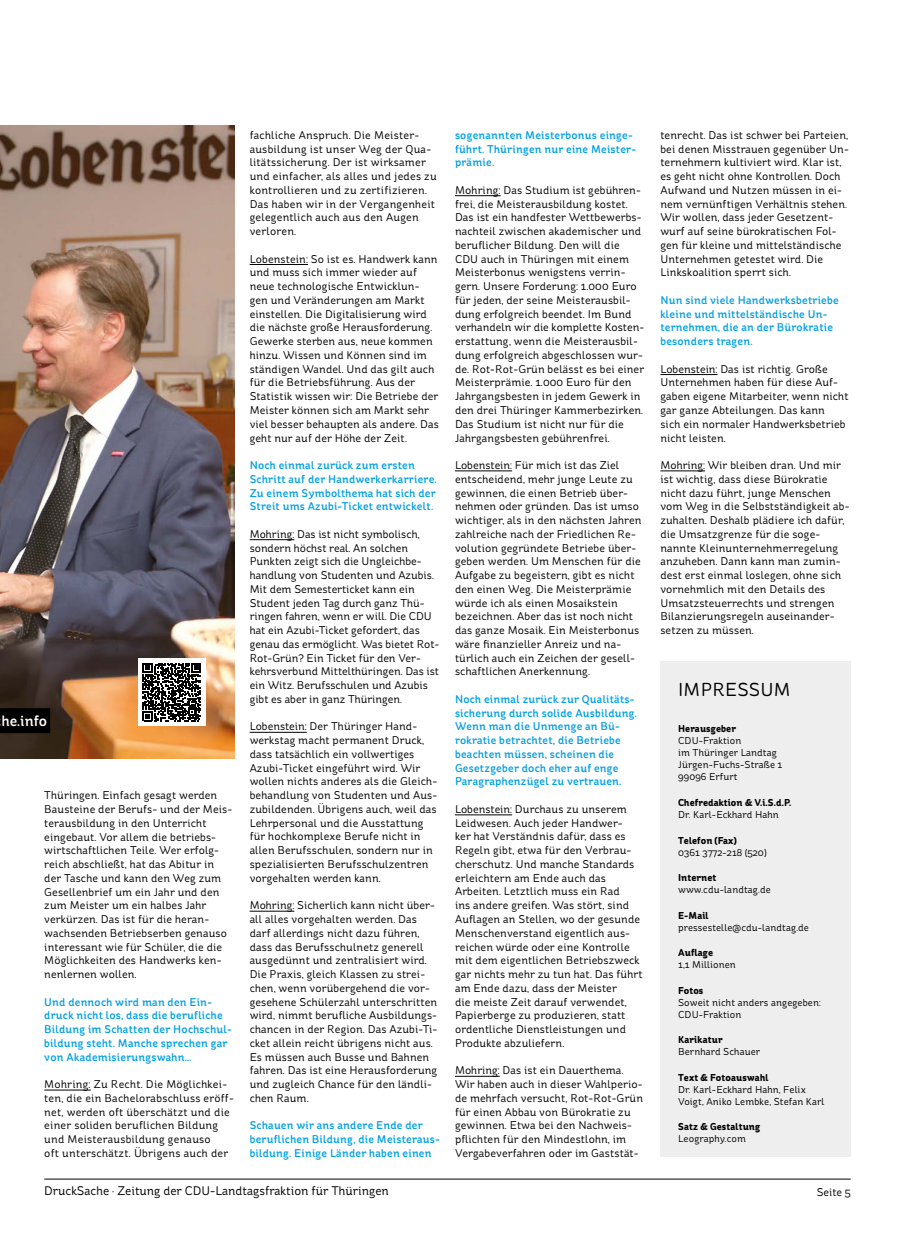
<style>
.page{position:relative;width:911px;height:1241px;background:#fff}
.page>*{position:absolute;margin:0;border:0;box-sizing:border-box;transform-origin:0 0}
.t1{font:18.75px "St Ryde";letter-spacing:.01em;color:#000}
.t2{font:500 15px "St Ryde";color:#fff}
.t3{font:12.5px "St Ryde";color:#000}
.t4{font:11.25px/13.8px "St Ryde";letter-spacing:.01em;color:#000}
.t5{font:500 11.25px/13.8px "St Ryde";letter-spacing:.02em;color:#009fe3}
.t6{font:10px/12px "St Ryde";letter-spacing:.01em;color:#000}
.t7{font:700 10px "St Ryde";letter-spacing:.01em;color:#000}
</style>
<div class="page">
<img style="left:0;top:125px;width:235px;height:633px">
<hr style="left:44px;top:1178px;width:806px;height:1px;background:#000">
<hr style="left:44px;top:1089px;width:47px;height:1px;background:#000">
<hr style="left:250px;top:264px;width:58px;height:1px;background:#000">
<hr style="left:250px;top:539px;width:44px;height:1px;background:#000">
<hr style="left:250px;top:731px;width:57px;height:1px;background:#000">
<hr style="left:250px;top:910px;width:44px;height:1px;background:#000">
<hr style="left:455px;top:195px;width:45px;height:1px;background:#000">
<hr style="left:455px;top:470px;width:57px;height:1px;background:#000">
<hr style="left:455px;top:814px;width:57px;height:1px;background:#000">
<hr style="left:455px;top:1075px;width:45px;height:1px;background:#000">
<hr style="left:660px;top:374px;width:57px;height:1px;background:#000">
<hr style="left:660px;top:470px;width:45px;height:1px;background:#000">
<div style="left:0;top:708px;width:50px;height:25px;background:#000"></div>
<div style="left:138px;top:658px;width:67px;height:67px;background:#fff"></div>
<svg style="left:143px;top:663px;width:58px;height:58px"></svg>
<div style="left:660px;top:661px;width:190px;height:495px;background:#eee"></div>
<h2 class="t2" style="left:2px;top:711px;width:47px">he.info</h2>
<p class="t4" style="left:44px;top:788px;width:189px">Thüringen. Einfach gesagt werden<br>Bausteine der Berufs- und der Meis&shy;terausbildung in den Unterricht eingebaut. Vor allem die betriebs&shy;wirtschaftlichen Teile. Wer erfolg&shy;reich abschließt, hat das Abitur in der Tasche und kann den Weg zum<br>Gesellenbrief um ein Jahr und den zum Meister um ein halbes Jahr verkürzen. Das ist für die heran&shy;wachsenden Betriebserben genauso interessant wie für Schüler, die die<br>Möglichkeiten des Handwerks ken&shy;nenlernen wollen.</p>
<p class="t5" style="left:44px;top:994px;width:189px">Und dennoch wird man den Ein&shy;druck nicht los, dass die berufliche<br>Bildung im Schatten der Hochschul&shy;bildung steht. Manche sprechen gar von Akademisierungswahn…</p>
<p class="t4" style="left:44px;top:1077px;width:191px">Mohring: Zu Recht. Die Möglichkei&shy;ten, die ein Bachelorabschluss eröff&shy;net, werden oft überschätzt und die einer soliden beruflichen Bildung und Meisterausbildung genauso<br>oft unterschätzt. Übrigens auch der</p>
<p class="t4" style="left:250px;top:128px;width:189px">fachliche Anspruch. Die Meister&shy;ausbildung ist unser Weg der Qua&shy;litätssicherung. Der ist wirksamer und einfacher, als alles und jedes zu kontrollieren und zu zertifizieren.<br>Das haben wir in der Vergangenheit gelegentlich auch aus den Augen verloren.</p>
<p class="t4" style="left:250px;top:252px;width:191px">Lobenstein: So ist es. Handwerk kann und muss sich immer wieder auf neue technologische Entwicklun&shy;gen und Veränderungen am Markt einstellen. Die Digitalisierung wird die nächste große Herausforderung.<br>Gewerke sterben aus, neue kommen hinzu. Wissen und Können sind im ständigen Wandel. Und das gilt auch für die Betriebsführung. Aus der Statistik wissen wir: Die Betriebe der Meister können sich am Markt sehr viel besser behaupten als andere. Das geht nur auf der Höhe der Zeit.</p>
<p class="t5" style="left:250px;top:458px;width:189px">Noch einmal zurück zum ersten Schritt auf der Handwerkerkarriere.<br>Zu einem Symbolthema hat sich der Streit ums Azubi-Ticket entwickelt.</p>
<p class="t4" style="left:250px;top:527px;width:191px">Mohring: Das ist nicht symbolisch, sondern höchst real. An solchen Punkten zeigt sich die Ungleichbe&shy;handlung von Studenten und Azubis.<br>Mit dem Semesterticket kann ein Student jeden Tag durch ganz Thü&shy;ringen fahren, wenn er will. Die CDU hat ein Azubi-Ticket gefordert, das genau das ermöglicht. Was bietet Rot-Rot-Grün? Ein Ticket für den Ver&shy;kehrsverbund Mittelthüringen. Das ist ein Witz. Berufsschulen und Azubis gibt es aber in ganz Thüringen.</p>
<p class="t4" style="left:250px;top:719px;width:189px">Lobenstein: Der Thüringer Hand&shy;werkstag macht permanent Druck, dass tatsächlich ein vollwertiges Azubi-Ticket eingeführt wird. Wir wollen nichts anderes als die Gleich&shy;behandlung von Studenten und Aus&shy;zubildenden. Übrigens auch, weil das Lehrpersonal und die Ausstattung für hochkomplexe Berufe nicht in allen Berufsschulen, sondern nur in spezialisierten Berufsschulzentren vorgehalten werden kann.</p>
<p class="t4" style="left:250px;top:898px;width:189px">Mohring: Sicherlich kann nicht über&shy;all alles vorgehalten werden. Das darf allerdings nicht dazu führen, dass das Berufsschulnetz generell ausgedünnt und zentralisiert wird.<br>Die Praxis, gleich Klassen zu strei&shy;chen, wenn vorübergehend die vor&shy;gesehene Schülerzahl unterschritten wird, nimmt berufliche Ausbildungs&shy;chancen in der Region. Das Azubi-Ti&shy;cket allein reicht übrigens nicht aus.<br>Es müssen auch Busse und Bahnen fahren. Das ist eine Herausforderung und zugleich Chance für den ländli&shy;chen Raum.</p>
<p class="t5" style="left:250px;top:1118px;width:192px">Schauen wir ans andere Ende der beruflichen Bildung, die Meisteraus&shy;bildung. Einige Länder haben einen</p>
<p class="t5" style="left:455px;top:128px;width:183px">sogenannten Meisterbonus einge&shy;führt. Thüringen nur eine Meister&shy;prämie.</p>
<p class="t4" style="left:455px;top:183px;width:191px">Mohring: Das Studium ist gebühren&shy;frei, die Meisterausbildung kostet.<br>Das ist ein handfester Wettbewerbs&shy;nachteil zwischen akademischer und beruflicher Bildung. Den will die CDU auch in Thüringen mit einem Meisterbonus wenigstens verrin&shy;gern. Unsere Forderung: 1.000 Euro für jeden, der seine Meisterausbil&shy;dung erfolgreich beendet. Im Bund verhandeln wir die komplette Kosten&shy;erstattung, wenn die Meisterausbil&shy;dung erfolgreich abgeschlossen wur&shy;de. Rot-Rot-Grün belässt es bei einer Meisterprämie. 1.000 Euro für den Jahrgangsbesten in jedem Gewerk in den drei Thüringer Kammerbezirken.<br>Das Studium ist nicht nur für die Jahrgangsbesten gebührenfrei.</p>
<p class="t4" style="left:455px;top:458px;width:188px">Lobenstein: Für mich ist das Ziel entscheidend, mehr junge Leute zu gewinnen, die einen Betrieb über&shy;nehmen oder gründen. Das ist umso wichtiger, als in den nächsten Jahren zahlreiche nach der Friedlichen Re&shy;volution gegründete Betriebe über&shy;geben werden. Um Menschen für die Aufgabe zu begeistern, gibt es nicht den einen Weg. Die Meisterprämie würde ich als einen Mosaikstein bezeichnen. Aber das ist noch nicht das ganze Mosaik. Ein Meisterbonus wäre finanzieller Anreiz und na&shy;türlich auch ein Zeichen der gesell&shy;schaftlichen Anerkennung.</p>
<p class="t5" style="left:455px;top:692px;width:183px">Noch einmal zurück zur Qualitäts&shy;sicherung durch solide Ausbildung.<br>Wenn man die Unmenge an Bü&shy;rokratie betrachtet, die Betriebe beachten müssen, scheinen die<br>Gesetzgeber doch eher auf enge<br>Paragraphenzügel zu vertrauen.</p>
<p class="t4" style="left:455px;top:802px;width:189px">Lobenstein: Durchaus zu unserem Leidwesen. Auch jeder Handwer-<br>ker hat Verständnis dafür, dass es Regeln gibt, etwa für den Verbrau&shy;cherschutz. Und manche Standards erleichtern am Ende auch das Arbeiten. Letztlich muss ein Rad<br>ins andere greifen. Was stört, sind Auflagen an Stellen, wo der gesunde Menschenverstand eigentlich aus&shy;reichen würde oder eine Kontrolle mit dem eigentlichen Betriebszweck gar nichts mehr zu tun hat. Das führt am Ende dazu, dass der Meister<br>die meiste Zeit darauf verwendet, Papierberge zu produzieren, statt ordentliche Dienstleistungen und Produkte abzuliefern.</p>
<p class="t4" style="left:455px;top:1063px;width:189px">Mohring: Das ist ein Dauerthema.<br>Wir haben auch in dieser Wahlperio&shy;de mehrfach versucht, Rot-Rot-Grün für einen Abbau von Bürokratie zu gewinnen. Etwa bei den Nachweis&shy;pflichten für den Mindestlohn, im Vergabeverfahren oder im Gaststät-</p>
<p class="t4" style="left:660px;top:128px;width:190px">tenrecht. Das ist schwer bei Parteien, bei denen Misstrauen gegenüber Un&shy;ternehmern kultiviert wird. Klar ist, es geht nicht ohne Kontrollen. Doch Aufwand und Nutzen müssen in ei&shy;nem vernünftigen Verhältnis stehen.<br>Wir wollen, dass jeder Gesetzent&shy;wurf auf seine bürokratischen Fol&shy;gen für kleine und mittelständische Unternehmen getestet wird. Die Linkskoalition sperrt sich.</p>
<p class="t5" style="left:660px;top:293px;width:180px">Nun sind viele Handwerksbetriebe kleine und mittelständische Un&shy;ternehmen, die an der Bürokratie besonders tragen.</p>
<p class="t4" style="left:660px;top:362px;width:190px">Lobenstein: Das ist richtig. Große<br>Unternehmen haben für diese Auf&shy;gaben eigene Mitarbeiter, wenn nicht gar ganze Abteilungen. Das kann<br>sich ein normaler Handwerksbetrieb nicht leisten.</p>
<p class="t4" style="left:660px;top:458px;width:191px">Mohring: Wir bleiben dran. Und mir ist wichtig, dass diese Bürokratie nicht dazu führt, junge Menschen vom Weg in die Selbstständigkeit ab&shy;zuhalten. Deshalb plädiere ich dafür, die Umsatzgrenze für die soge&shy;nannte Kleinunternehmerregelung anzuheben. Dann kann man zumin&shy;dest erst einmal loslegen, ohne sich vornehmlich mit den Details des Umsatzsteuerrechts und strengen Bilanzierungsregeln auseinander&shy;setzen zu müssen.</p>
<h1 class="t1" style="left:678px;top:678px;width:114px">IMPRESSUM</h1>
<p class="t7" style="left:678px;top:722px;width:59px">Herausgeber</p>
<p class="t6" style="left:678px;top:734px;width:106px">CDU-Fraktion<br>im Thüringer Landtag<br>Jürgen-Fuchs-Straße 1<br>99096 Erfurt</p>
<p class="t7" style="left:678px;top:796px;width:115px">Chefredaktion &amp; V.i.S.d.P.</p>
<p class="t6" style="left:678px;top:808px;width:102px">Dr. Karl-Eckhard Hahn</p>
<p class="t7" style="left:678px;top:834px;width:60px">Telefon (Fax)</p>
<p class="t6" style="left:678px;top:846px;width:90px">0361 3772-218 (520)</p>
<p class="t7" style="left:678px;top:871px;width:40px">Internet</p>
<p class="t6" style="left:678px;top:883px;width:94px">www.cdu-landtag.de</p>
<p class="t7" style="left:678px;top:909px;width:32px">E-Mail</p>
<p class="t6" style="left:678px;top:921px;width:132px">pressestelle@cdu-landtag.de</p>
<p class="t7" style="left:678px;top:946px;width:36px">Auflage</p>
<p class="t6" style="left:678px;top:958px;width:59px">1,1 Millionen</p>
<p class="t7" style="left:678px;top:984px;width:27px">Fotos</p>
<p class="t6" style="left:678px;top:996px;width:144px">Soweit nicht anders angegeben:<br>CDU-Fraktion</p>
<p class="t7" style="left:678px;top:1033px;width:46px">Karikatur</p>
<p class="t6" style="left:678px;top:1045px;width:83px">Bernhard Schauer</p>
<p class="t7" style="left:678px;top:1071px;width:92px">Text &amp; Fotoauswahl</p>
<p class="t6" style="left:678px;top:1083px;width:148px">Dr. Karl-Eckhard Hahn, Felix<br>Voigt, Aniko Lembke, Stefan Karl</p>
<p class="t7" style="left:678px;top:1120px;width:84px">Satz &amp; Gestaltung</p>
<p class="t6" style="left:678px;top:1132px;width:69px">Leography.com</p>
<p class="t3" style="left:44px;top:1182px;width:346px">DruckSache · Zeitung der CDU-Landtagsfraktion für Thüringen</p>
<p class="t4" style="left:817px;top:1184px;width:35px">Seite 5</p>
</div>
